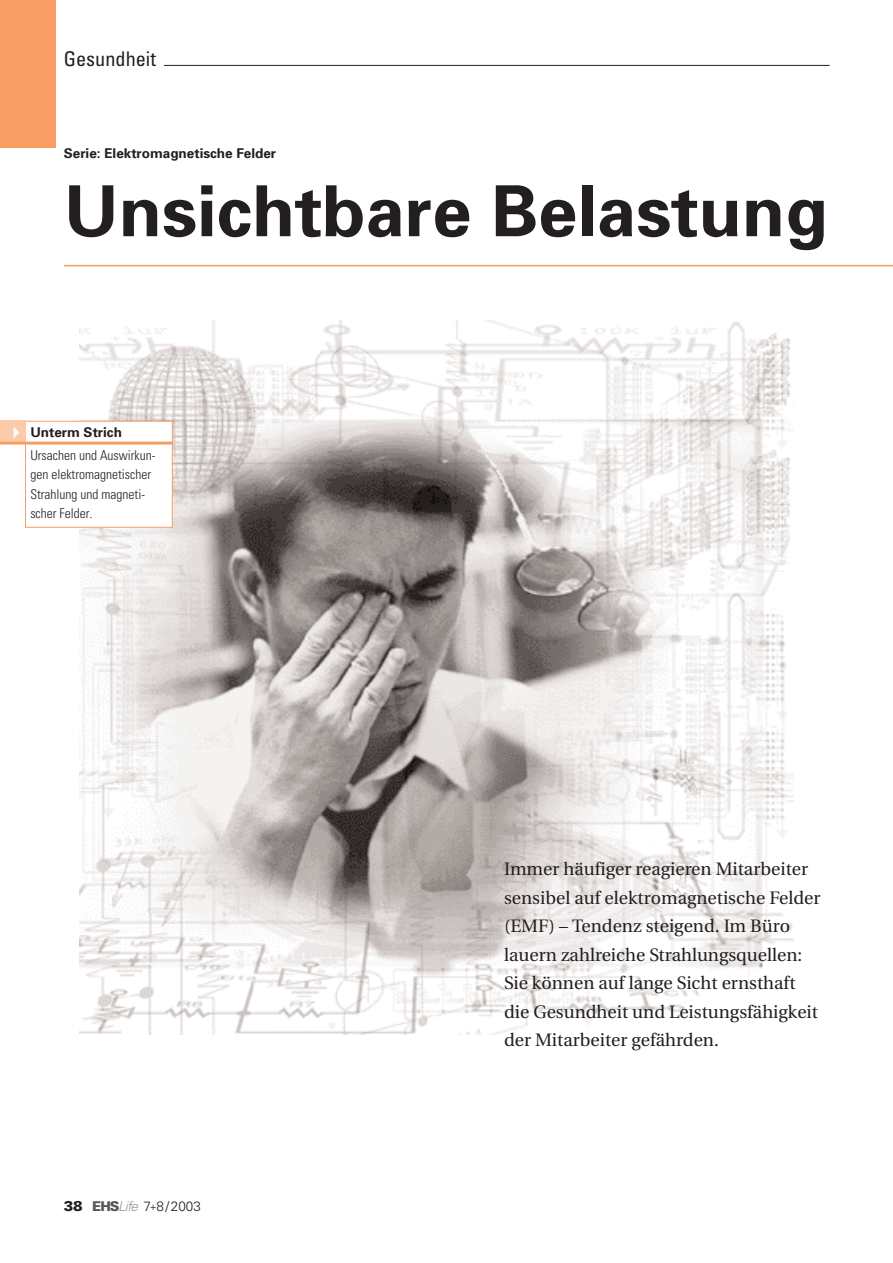
<style>
.page{position:relative;width:893px;height:1263px;background:#fff}
.page>*{position:absolute;margin:0;border:0;box-sizing:border-box;transform-origin:0 0}
.t1{font:700 70.5px "Univers";color:#231f20}
.t2{font:condensed 20.25px "Univers";color:#231f20}
.t3{font:18px/28.5px "Utopia";color:#231f20}
.t4{font:300 condensed 13.5px/19.5px "Univers";color:#231f20}
.t5{font:700 13.5px "Univers";color:#231f20}
.t6{font:300 13.5px "Univers";color:#231f20}
.s1{font-weight:900;font-size:14.25px}
.s2{font-weight:900;color:#57585a}
.s3{font-style:italic;color:#939598}
.s4{font-size:10.5px}
</style>
<div class="page">
<img style="left:79px;top:320px;width:714px;height:714px">
<div style="left:0;top:0;width:55px;height:148px;background:#f89e64"></div>
<hr style="left:164px;top:65px;width:665px;height:1px;background:#231f20">
<div style="left:26px;top:421px;width:146px;height:106px;background:#fff"></div>
<div style="left:25px;top:421px;width:148px;height:107px;border:1px solid #f89e64"></div>
<div style="left:0;top:421px;width:25px;height:23px;background:#fccca9"></div>
<hr style="left:0;top:442px;width:173px;height:3px;background:#f89e64">
<hr style="left:64px;top:265px;width:828px;height:1px;background:#f89e64">
<p class="t2" style="left:64px;top:51px;width:94px">Gesundheit</p>
<p class="t5" style="left:64px;top:148px;width:214px">Serie: Elektromagnetische Felder</p>
<h1 class="t1" style="left:64px;top:185px;width:765px">Unsichtbare Belastung</h1>
<p class="t5" style="left:30px;top:428px;width:93px">Unterm Strich</p>
<p class="t4" style="left:30px;top:446px;width:127px">Ursachen und Auswirkun&shy;gen elektromagnetischer<br>Strahlung und magneti&shy;scher Felder.</p>
<p class="t6" style="left:64px;top:1202px;width:139px"><span class="s1">38</span> <span class="s2">EHS</span><span class="s3">Life</span> 7<span class="s4">+</span>8/2003</p>
<p class="t3" style="left:504px;top:857px;width:318px">Immer häufiger reagieren Mitarbeiter sensibel auf elektromagnetische Felder (EMF) – Tendenz steigend. Im Büro lauern zahlreiche Strahlungsquellen:<br>Sie können auf lange Sicht ernsthaft die Gesundheit und Leistungsfähigkeit der Mitarbeiter gefährden.</p>
</div>
